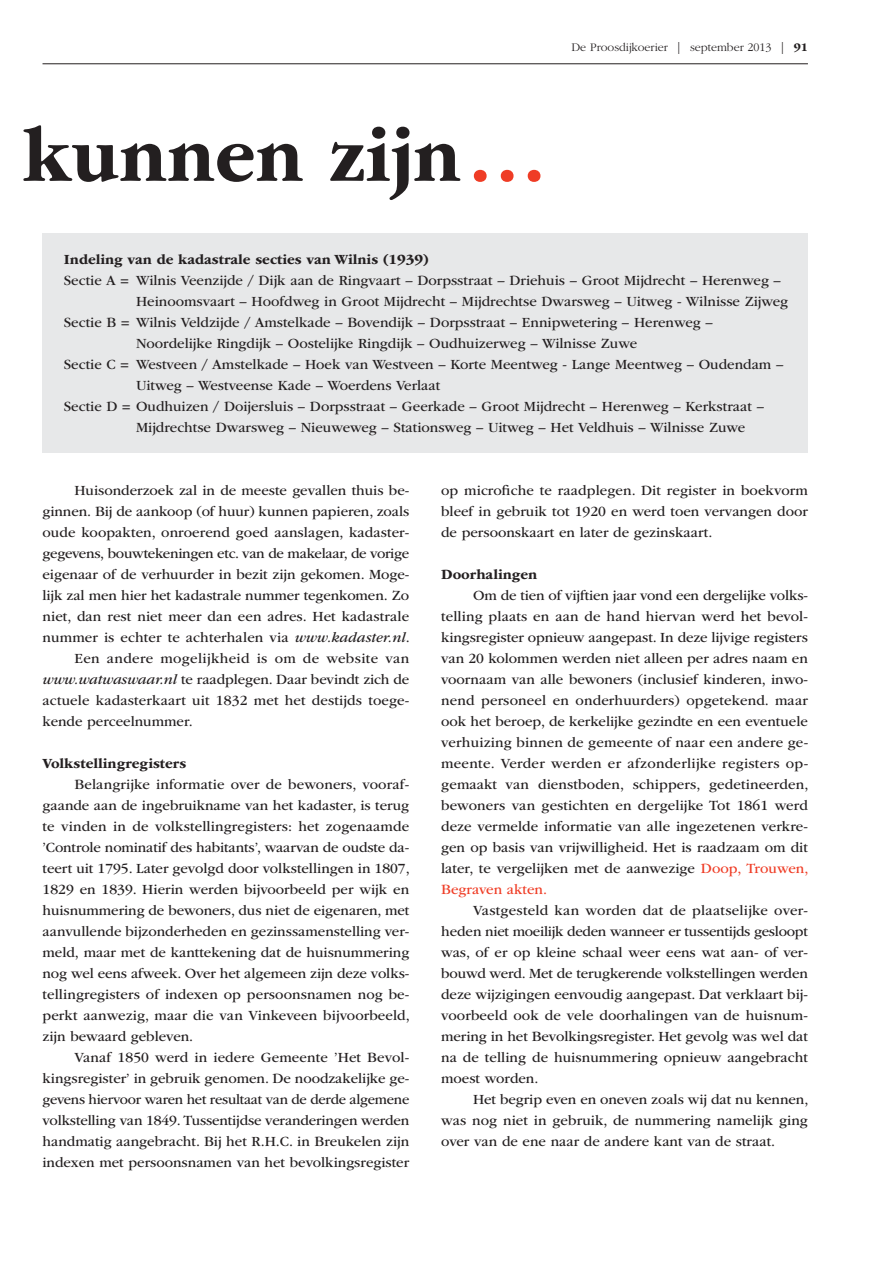
<style>
.page{position:relative;width:893px;height:1263px;background:#fff}
.page>*{position:absolute;margin:0;border:0;box-sizing:border-box;transform-origin:0 0}
.t1{font:700 81px "ITC Garamond Std";color:#231f20;scale:.95 1}
.t2{font:14.7px/21px "ITC Garamond Std";color:#231f20;text-align:justify}
.t3{font:700 14.7px "ITC Garamond Std";color:#231f20}
.t4{font:14.7px "ITC Garamond Std";letter-spacing:-.05em;color:#231f20}
.t5{font:300 12px "ITC Garamond Std";color:#231f20}
.s1{color:#ef3c25}
.s2{font-weight:700}
.s3{font-style:italic}
</style>
<div class="page">
<div style="left:43px;top:234px;width:765px;height:219px;background:#e7e8e9"></div>
<hr style="left:43px;top:64px;width:765px;height:1px;background:#231f20">
<h1 class="t1" style="left:23px;top:127px;width:552px">kunnen zijn<span class="s1">...</span></h1>
<p class="t5" style="left:571px;top:43px;width:238px">De Proosdijkoerier | september 2013 | <span class="s2">91</span></p>
<p class="t3" style="left:64px;top:254px;width:366px">Indeling van de kadastrale secties van Wilnis (1939)</p>
<p class="t2" style="left:64px;top:271px;width:719px">sectie a = Wilnis veenzijde / dijk aan de ringvaart – dorpsstraat – driehuis – groot Mijdrecht – herenweg –</p>
<p class="t2" style="left:136px;top:292px;width:654px">heinoomsvaart – hoofdweg in groot Mijdrecht – Mijdrechtse dwarsweg – uitweg - Wilnisse zijweg</p>
<p class="t2" style="left:64px;top:313px;width:651px">sectie B = Wilnis veldzijde / amstelkade – Bovendijk – dorpsstraat – ennipwetering – herenweg –</p>
<p class="t2" style="left:136px;top:334px;width:503px">noordelijke ringdijk – oostelijke ringdijk – oudhuizerweg – Wilnisse zuwe</p>
<p class="t2" style="left:64px;top:355px;width:721px">sectie c = Westveen / amstelkade – hoek van Westveen – korte Meentweg - lange Meentweg – oudendam –</p>
<p class="t4" style="left:136px;top:380px;width:306px">uitweg – Westveense kade – Woerdens verlaat</p>
<p class="t2" style="left:64px;top:397px;width:702px">sectie d = oudhuizen / doijersluis – dorpsstraat – geerkade – groot Mijdrecht – herenweg – kerkstraat –</p>
<p class="t2" style="left:136px;top:418px;width:611px">Mijdrechtse dwarsweg – nieuweweg – stationsweg – uitweg – het veldhuis – Wilnisse zuwe</p>
<p class="t2" style="left:74px;top:481px;width:336px">huisonderzoek zal in de meeste gevallen thuis be-</p>
<p class="t2" style="left:43px;top:502px;width:368px">ginnen. Bij de aankoop (of huur) kunnen papieren, zoals</p>
<p class="t2" style="left:43px;top:523px;width:368px">oude koopakten, onroerend goed aanslagen, kadaster-</p>
<p class="t2" style="left:43px;top:544px;width:368px">gegevens, bouwtekeningen etc. van de makelaar, de vorige</p>
<p class="t2" style="left:43px;top:565px;width:368px">eigenaar of de verhuurder in bezit zijn gekomen. Moge-</p>
<p class="t2" style="left:43px;top:586px;width:368px">lijk zal men hier het kadastrale nummer tegenkomen. zo</p>
<p class="t2" style="left:43px;top:607px;width:368px">niet, dan rest niet meer dan een adres. het kadastrale</p>
<p class="t2" style="left:43px;top:628px;width:369px">nummer is echter te achterhalen via <span class="s3">www.kadaster.nl</span>.</p>
<p class="t2" style="left:74px;top:649px;width:336px">een andere mogelijkheid is om de website van</p>
<p class="t2" style="left:43px;top:670px;width:368px"><span class="s3">www.watwaswaar.nl</span> te raadplegen. daar bevindt zich de</p>
<p class="t2" style="left:43px;top:691px;width:368px">actuele kadasterkaart uit 1832 met het destijds toege-</p>
<p class="t2" style="left:43px;top:712px;width:152px">kende perceelnummer.</p>
<p class="t3" style="left:43px;top:758px;width:145px">Volkstellingregisters</p>
<p class="t2" style="left:43px;top:775px;width:369px;text-indent:32px">Belangrijke informatie over de bewoners, vooraf&shy;gaande aan de ingebruikname van het kadaster, is terug te vinden in de volkstellingregisters: het zogenaamde ’controle nominatif des habitants’, waarvan de oudste da&shy;teert uit 1795. later gevolgd door volkstellingen in 1807, 1829 en 1839. hierin werden bijvoorbeeld per wijk en huisnummering de bewoners, dus niet de eigenaren, met aanvullende bijzonderheden en gezinssamenstelling ver&shy;meld, maar met de kanttekening dat de huisnummering nog wel eens afweek. over het algemeen zijn deze volks&shy;tellingregisters of indexen op persoonsnamen nog be&shy;perkt aanwezig, maar die van vinkeveen bijvoorbeeld, zijn bewaard gebleven.</p>
<p class="t2" style="left:42px;top:1048px;width:368px;text-indent:32px">vanaf 1850 werd in iedere gemeente ’het Bevol&shy;kingsregister’ in gebruik genomen. de noodzakelijke ge&shy;gevens hiervoor waren het resultaat van de derde algemene volkstelling van 1849. tussentijdse veranderingen werden handmatig aangebracht. Bij het r.h.c. in Breukelen zijn indexen met persoonsnamen van het bevolkingsregister</p>
<p class="t2" style="left:441px;top:481px;width:368px">op microfiche te raadplegen. dit register in boekvorm bleef in gebruik tot 1920 en werd toen vervangen door de persoonskaart en later de gezinskaart.</p>
<p class="t3" style="left:441px;top:569px;width:98px">Doorhalingen</p>
<p class="t2" style="left:441px;top:586px;width:369px;text-indent:32px">om de tien of vijftien jaar vond een dergelijke volks&shy;telling plaats en aan de hand hiervan werd het bevol&shy;kingsregister opnieuw aangepast. in deze lijvige registers van 20 kolommen werden niet alleen per adres naam en voornaam van alle bewoners (inclusief kinderen, inwo&shy;nend personeel en onderhuurders) opgetekend. maar ook het beroep, de kerkelijke gezindte en een eventuele verhuizing binnen de gemeente of naar een andere ge&shy;meente. verder werden er afzonderlijke registers op&shy;gemaakt van dienstboden, schippers, gedetineerden, bewoners van gestichten en dergelijke tot 1861 werd deze vermelde informatie van alle ingezetenen verkre&shy;gen op basis van vrijwilligheid. het is raadzaam om dit later, te vergelijken met de aanwezige <span class="s1">doop, trouwen, Begraven akten.</span></p>
<p class="t2" style="left:441px;top:901px;width:368px;text-indent:32px">vastgesteld kan worden dat de plaatselijke over&shy;heden niet moeilijk deden wanneer er tussentijds gesloopt was, of er op kleine schaal weer eens wat aan- of ver&shy;bouwd werd. Met de terugkerende volkstellingen werden deze wijzigingen eenvoudig aangepast. dat verklaart bij&shy;voorbeeld ook de vele doorhalingen van de huisnum&shy;mering in het Bevolkingsregister. het gevolg was wel dat na de telling de huisnummering opnieuw aangebracht moest worden.</p>
<p class="t2" style="left:441px;top:1090px;width:369px;text-indent:32px">het begrip even en oneven zoals wij dat nu kennen, was nog niet in gebruik, de nummering namelijk ging over van de ene naar de andere kant van de straat.</p>
</div>
